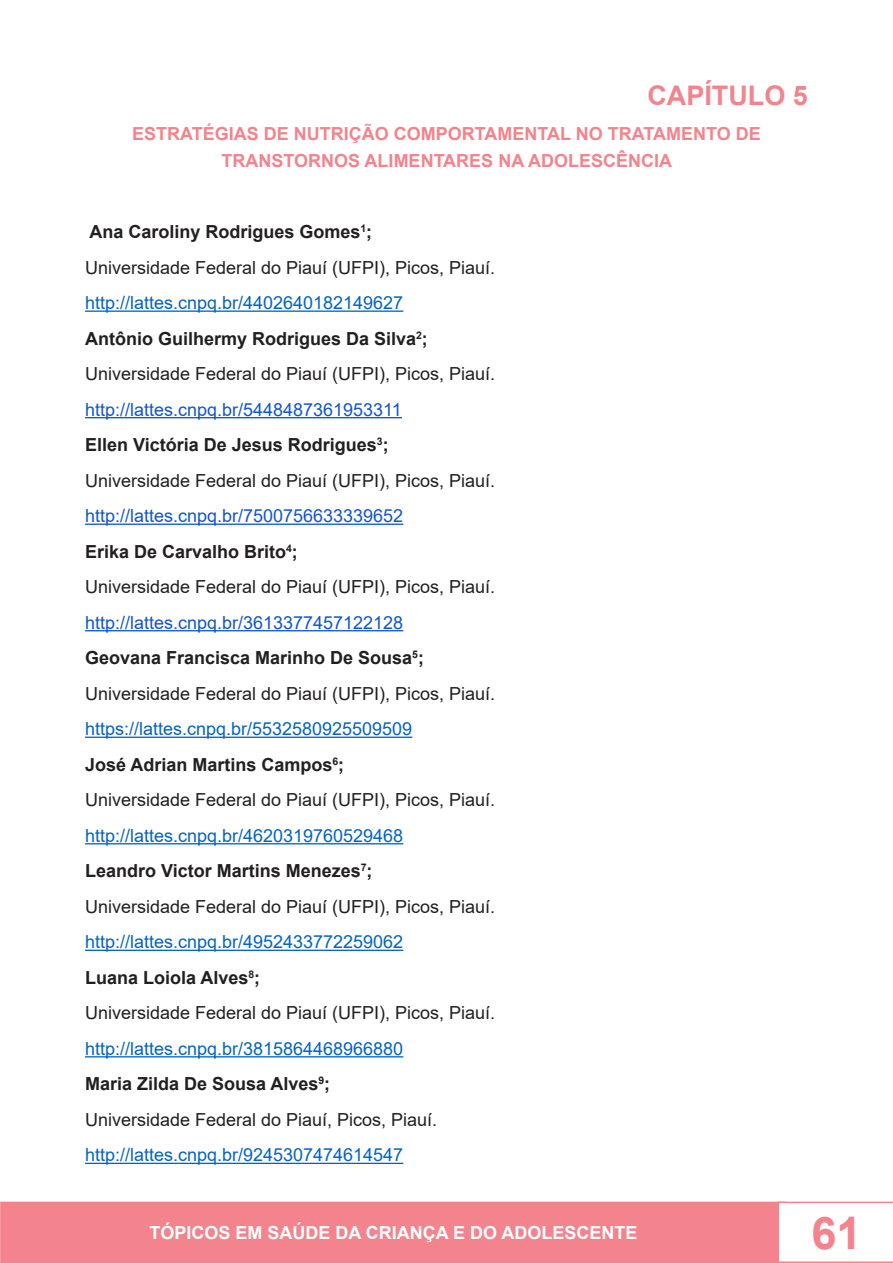
<style>
.page{position:relative;width:893px;height:1263px;background:#fff}
.page>*{position:absolute;margin:0;border:0;box-sizing:border-box;transform-origin:0 0}
.t1{font:700 45px "Arial";color:#f3838c}
.t2{font:700 27px "Arial";color:#f3838c}
.t3{font:18px "Arial";color:#231f20}
.t4{font:700 18px "Arial";color:#231f20}
.t5{font:18px "Arial";color:#0563c1}
.t6{font:18px "Arial";color:#15c}
.t7{font:700 18px/27px "Arial";color:#f3838c;text-align:center}
.t8{font:700 18px "Arial";color:#fff}
</style>
<div class="page">
<svg style="left:0;top:1201px;width:1px;height:62px"></svg>
<div style="left:2px;top:1202px;width:783px;height:60px;background:#f3838c"></div>
<div style="left:1px;top:1201px;width:785px;height:62px;border:2px solid #f3838c"></div>
<svg style="left:777px;top:1201px;width:116px;height:62px"></svg>
<hr style="left:85px;top:310px;width:318px;height:2px;background:#0563c1">
<hr style="left:85px;top:417px;width:317px;height:1px;background:#15c">
<hr style="left:85px;top:523px;width:318px;height:2px;background:#15c">
<hr style="left:85px;top:630px;width:318px;height:1px;background:#15c">
<hr style="left:85px;top:737px;width:327px;height:1px;background:#0563c1">
<hr style="left:85px;top:843px;width:318px;height:1px;background:#0563c1">
<hr style="left:85px;top:950px;width:318px;height:1px;background:#0563c1">
<hr style="left:85px;top:1056px;width:318px;height:1px;background:#0563c1">
<hr style="left:85px;top:1163px;width:318px;height:1px;background:#0563c1">
<p class="t2" style="left:647px;top:76px;width:162px">CAPÍTULO 5</p>
<p class="t7" style="left:132px;top:121px;width:630px">ESTRATÉGIAS DE NUTRIÇÃO COMPORTAMENTAL NO TRATAMENTO DE<br>TRANSTORNOS ALIMENTARES NA ADOLESCÊNCIA</p>
<p class="t4" style="left:89px;top:219px;width:284px">Ana Caroliny Rodrigues Gomes<sup>1</sup>;</p>
<p class="t3" style="left:85px;top:255px;width:412px">Universidade Federal do Piauí (UFPI), Picos, Piauí.</p>
<p class="t5" style="left:85px;top:290px;width:320px">http://lattes.cnpq.br/4402640182149627</p>
<p class="t4" style="left:85px;top:326px;width:344px">Antônio Guilhermy Rodrigues Da Silva<sup>2</sup>;</p>
<p class="t3" style="left:85px;top:362px;width:412px">Universidade Federal do Piauí (UFPI), Picos, Piauí.</p>
<p class="t6" style="left:85px;top:397px;width:318px">http://lattes.cnpq.br/5448487361953311</p>
<p class="t4" style="left:85px;top:432px;width:305px">Ellen Victória De Jesus Rodrigues<sup>3</sup>;</p>
<p class="t3" style="left:85px;top:468px;width:412px">Universidade Federal do Piauí (UFPI), Picos, Piauí.</p>
<p class="t6" style="left:85px;top:504px;width:320px">http://lattes.cnpq.br/7500756633339652</p>
<p class="t4" style="left:85px;top:539px;width:214px">Erika De Carvalho Brito<sup>4</sup>;</p>
<p class="t3" style="left:85px;top:575px;width:412px">Universidade Federal do Piauí (UFPI), Picos, Piauí.</p>
<p class="t6" style="left:85px;top:610px;width:320px">http://lattes.cnpq.br/3613377457122128</p>
<p class="t4" style="left:85px;top:645px;width:340px">Geovana Francisca Marinho De Sousa<sup>5</sup>;</p>
<p class="t3" style="left:85px;top:681px;width:412px">Universidade Federal do Piauí (UFPI), Picos, Piauí.</p>
<p class="t5" style="left:85px;top:717px;width:329px">https://lattes.cnpq.br/5532580925509509</p>
<p class="t4" style="left:85px;top:752px;width:261px">José Adrian Martins Campos<sup>6</sup>;</p>
<p class="t3" style="left:85px;top:788px;width:412px">Universidade Federal do Piauí (UFPI), Picos, Piauí.</p>
<p class="t5" style="left:85px;top:823px;width:320px">http://lattes.cnpq.br/4620319760529468</p>
<p class="t4" style="left:85px;top:858px;width:289px">Leandro Victor Martins Menezes<sup>7</sup>;</p>
<p class="t3" style="left:85px;top:894px;width:412px">Universidade Federal do Piauí (UFPI), Picos, Piauí.</p>
<p class="t5" style="left:85px;top:930px;width:320px">http://lattes.cnpq.br/4952433772259062</p>
<p class="t4" style="left:85px;top:965px;width:177px">Luana Loiola Alves<sup>8</sup>;</p>
<p class="t3" style="left:85px;top:1001px;width:412px">Universidade Federal do Piauí (UFPI), Picos, Piauí.</p>
<p class="t5" style="left:85px;top:1036px;width:320px">http://lattes.cnpq.br/3815864468966880</p>
<p class="t4" style="left:85px;top:1071px;width:247px">Maria Zilda De Sousa Alves<sup>9</sup>;</p>
<p class="t3" style="left:85px;top:1107px;width:354px">Universidade Federal do Piauí, Picos, Piauí.</p>
<p class="t5" style="left:85px;top:1143px;width:320px">http://lattes.cnpq.br/9245307474614547</p>
<p class="t8" style="left:149px;top:1220px;width:490px">TÓPICOS EM SAÚDE DA CRIANÇA E DO ADOLESCENTE</p>
<h1 class="t1" style="left:811px;top:1201px;width:52px">61</h1>
</div>
